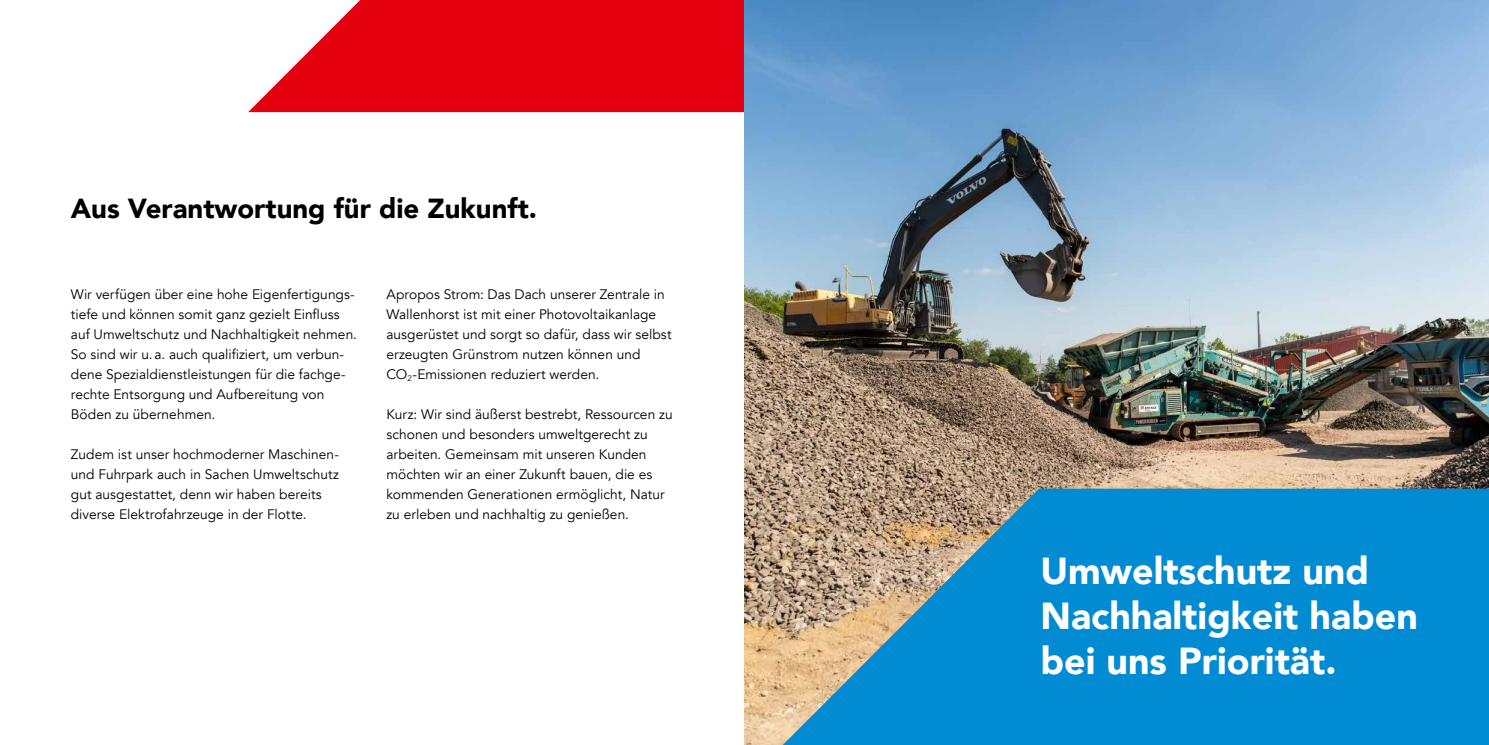
<style>
.page{position:relative;width:1489px;height:745px;background:#fff}
.page>*{position:absolute;margin:0;border:0;box-sizing:border-box;transform-origin:0 0}
.t1{font:900 37.5px/45px "Avenir";color:#fff}
.t2{font:900 27.5px "Avenir";color:#000}
.t3{font:13.75px/20px "Avenir";color:#000}
</style>
<div class="page">
<svg style="left:248px;top:0;width:496px;height:112px;background:#e61c2a"></svg>
<img style="left:744px;top:0;width:744px;height:744px">
<svg style="left:782px;top:488px;width:706px;height:256px;background:#258fc2"></svg>
<h2 class="t2" style="left:71px;top:185px;width:467px">Aus Verantwortung für die Zukunft.</h2>
<p class="t3" style="left:71px;top:284px;width:287px">Wir verfügen über eine hohe Eigenfertigungs&shy;tiefe und können somit ganz gezielt Einfluss auf Umweltschutz und Nachhaltigkeit nehmen.<br>So sind wir u.a. auch qualifiziert, um verbun&shy;dene Spezialdienstleistungen für die fachge&shy;rechte Entsorgung und Aufbereitung von Böden zu übernehmen.</p>
<p class="t3" style="left:71px;top:444px;width:270px">Zudem ist unser hochmoderner Maschinen&shy;und Fuhrpark auch in Sachen Umweltschutz gut ausgestattet, denn wir haben bereits diverse Elektrofahrzeuge in der Flotte.</p>
<p class="t3" style="left:386px;top:284px;width:287px">Apropos Strom: Das Dach unserer Zentrale in Wallenhorst ist mit einer Photovoltaikanlage ausgerüstet und sorgt so dafür, dass wir selbst erzeugten Grünstrom nutzen können und CO<sub>2</sub>-Emissionen reduziert werden.</p>
<p class="t3" style="left:386px;top:404px;width:288px">Kurz: Wir sind äußerst bestrebt, Ressourcen zu schonen und besonders umweltgerecht zu arbeiten. Gemeinsam mit unseren Kunden möchten wir an einer Zukunft bauen, die es kommenden Generationen ermöglicht, Natur zu erleben und nachhaltig zu genießen.</p>
<h1 class="t1" style="left:1040px;top:547px;width:379px">Umweltschutz und<br>Nachhaltigkeit haben bei uns Priorität.</h1>
</div>
